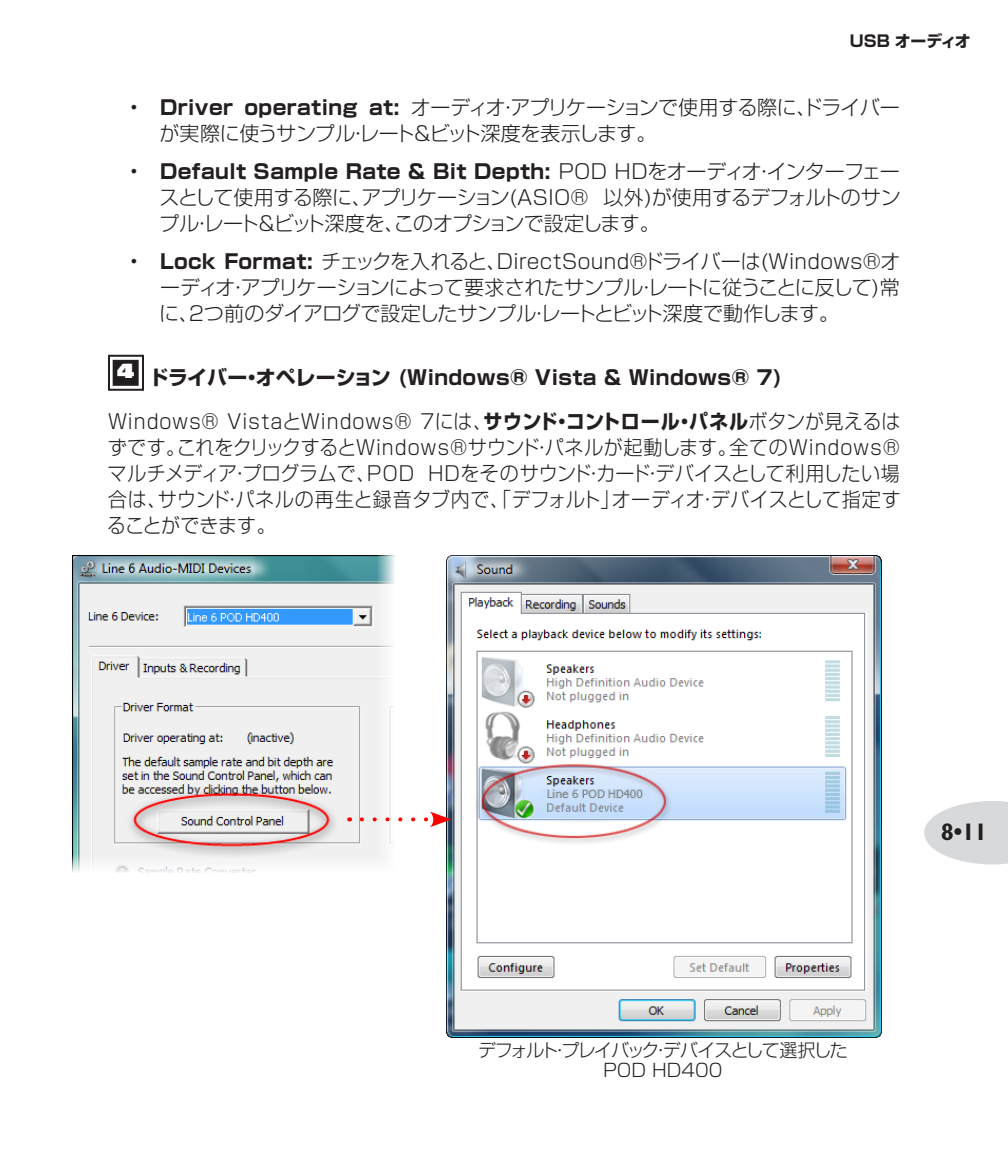
<style>
.page{position:relative;width:1008px;height:1152px;background:#fff}
.page>*{position:absolute;margin:0;border:0;box-sizing:border-box;transform-origin:0 0}
.t1{font:700 condensed 24px "Gill Sans";color:#231f20}
._03a_Body_bullet1{font:300 20px/26px "Shin Go Pro";letter-spacing:-.035em;color:#231f20;text-align:justify}
._02_Body{font:300 20px/26px "Shin Go Pro";letter-spacing:.005em;color:#231f20;text-align:justify;scale:.95 1}
._02_Body-2{font:700 20px "Shin Go Pro";letter-spacing:.02em;color:#231f20}
.t2{font:20px "Antique Olive Nord";color:#fff}
.t3{font:300 18px/20px "Shin Go Pro";letter-spacing:-.065em;color:#231f20;text-align:center}
.t4{font:700 16px "Shin Go Pro";letter-spacing:-.015em;color:#231f20}
.s1{font-weight:700}
</style>
<div class="page">
<svg style="left:924px;top:801px;width:84px;height:63px"></svg>
<svg style="left:112px;top:359px;width:27px;height:27px"></svg>
<div style="left:108px;top:355px;width:36px;height:36px;border:2px solid #231f20"></div>
<div style="left:114px;top:361px;width:24px;height:24px;background:#201d1e"></div>
<div style="left:113px;top:360px;width:26px;height:26px;border:2px solid #231f20"></div>
<img style="left:73px;top:556px;width:322px;height:317px">
<img style="left:447px;top:556px;width:434px;height:481px">
<svg style="left:362px;top:812px;width:89px;height:15px"></svg>
<p class="t4" style="left:850px;top:28px;width:122px">USB オーディオ</p>
<p class="_03a_Body_bullet1" style="left:160px;top:92px;width:742px;text-indent:-30px">• <span class="s1">Driver operating at:</span> オーディオ・アプリケーションで使用する際に、ドライバーが実際に使うサンプル・レート&amp;ビット深度を表示します。</p>
<p class="_03a_Body_bullet1" style="left:159px;top:156px;width:743px;text-indent:-29px">• <span class="s1">Default Sample Rate &amp; Bit Depth:</span> POD HDをオーディオ・インターフェースとして使用する際に、アプリケーション(ASIO® 以外)が使用するデフォルトのサンプル・レート&amp;ビット深度を、このオプションで設定します。</p>
<p class="_03a_Body_bullet1" style="left:159px;top:246px;width:743px;text-indent:-29px">• <span class="s1">Lock Format:</span> チェックを入れると、DirectSound®ドライバーは(Windows®オーディオ・アプリケーションによって要求されたサンプル・レートに従うことに反して)常に、２つ前のダイアログで設定したサンプル・レートとビット深度で動作します。</p>
<p class="t2" style="left:117px;top:359px;width:19px">4</p>
<p class="_02_Body-2" style="left:149px;top:361px;width:635px">ドライバー・オペレーション (Windows® Vista &amp; Windows® 7)</p>
<p class="_02_Body" style="left:107px;top:406px;width:837px">Windows® VistaとWindows® 7には、<span class="s1">サウンド・コントロール・パネル</span>ボタンが見えるはずです。これをクリックするとWindows®サウンド・パネルが起動します。全てのWindows®マルチメディア・プログラムで、POD HDをそのサウンド・カード・デバイスとして利用したい場合は、サウンド・パネルの再生と録音タブ内で、「デフォルト」オーディオ・デバイスとして指定することができます。</p>
<p class="t3" style="left:478px;top:1038px;width:371px">デフォルト・プレイバック・デバイスとして選択した<br>POD HD400</p>
<p class="t1" style="left:941px;top:817px;width:47px">8•11</p>
</div>
